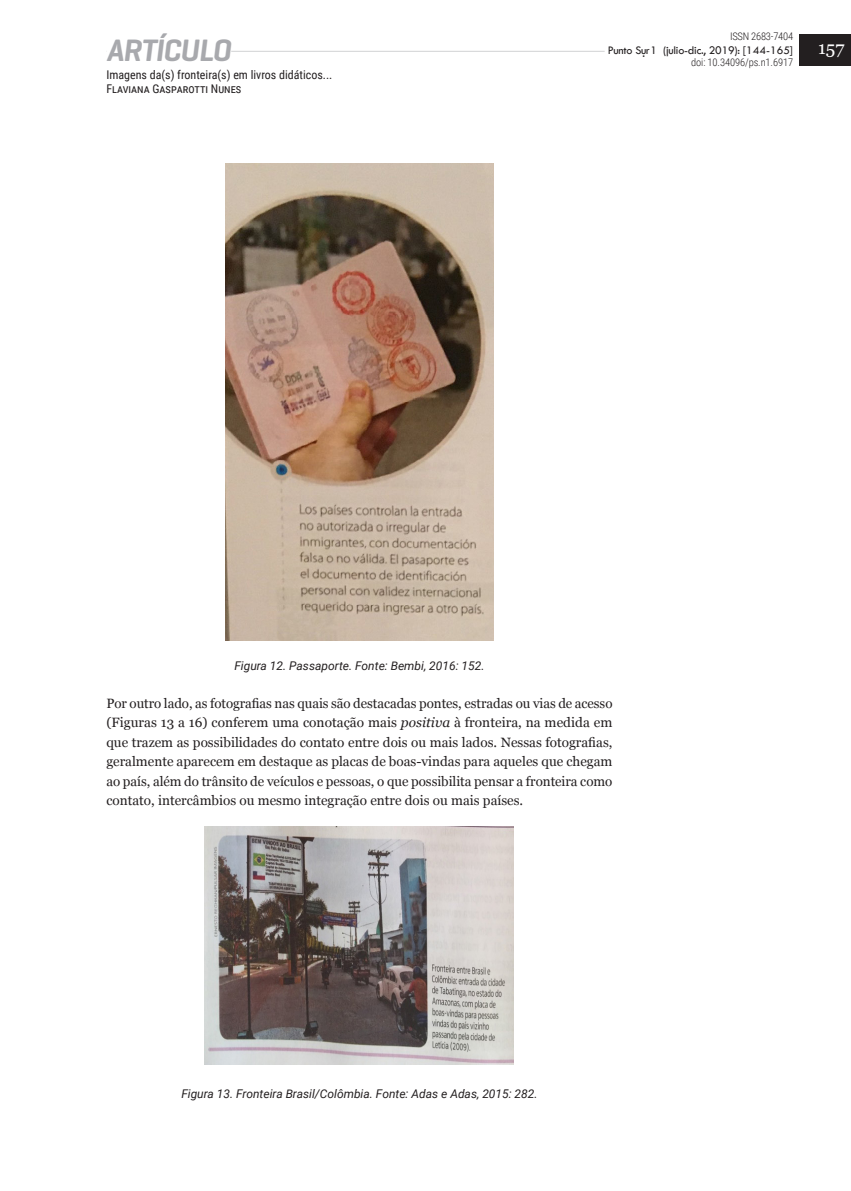
<style>
.page{position:relative;width:851px;height:1191px;background:#fff}
.page>*{position:absolute;margin:0;border:0;box-sizing:border-box;transform-origin:0 0}
.t1{font:italic 600 31.5px "Geogrotesque";letter-spacing:-.03em;color:#a8a9ad}
.t2{font:18px "Georgia";color:#fff}
.art-texto-principal{font:13.5px/19.5px "Georgia";color:#231f20;text-align:justify}
.imagen-epigrafe{font:italic 12px "Roboto";color:#231f20}
.t3{font:12px/14.4px "Roboto Condensed";color:#231f20}
.t4{font:12px "Tw Cen";letter-spacing:-.02em;color:#231f20}
.t5{font:300 10.5px "Roboto Condensed";letter-spacing:-.01em;color:#231f20}
.s1{font-style:italic}
</style>
<div class="page">
<hr style="left:106px;top:51px;width:546px;height:1px;background:#d1d2d4">
<div style="left:799px;top:35px;width:51px;height:31px;background:#231f20"></div>
<div style="left:604px;top:43px;width:38px;height:15px;background:#fff"></div>
<hr style="left:642px;top:46px;width:3px;height:15px;background:#fff">
<div style="left:645px;top:43px;width:148px;height:15px;background:#fff"></div>
<div style="left:106px;top:35px;width:125px;height:26px;background:#fff"></div>
<img style="left:225px;top:163px;width:268px;height:477px">
<img style="left:205px;top:826px;width:309px;height:238px">
<h1 class="t1" style="left:106px;top:31px;width:126px">ARTÍCULO</h1>
<p class="t3" style="left:106px;top:67px;width:227px">Imagens da(s) fronteira(s) em livros didáticos...<br>Flaviana Gasparotti Nunes</p>
<p class="t5" style="left:730px;top:29px;width:65px">ISSN 2683-7404</p>
<p class="t4" style="left:607px;top:43px;width:187px">Punto Su.r1 (julio-dic., 2019): [144-165]</p>
<p class="t5" style="left:691px;top:55px;width:103px">doi: 10.34096/ps.n1.6917</p>
<h2 class="t2" style="left:818px;top:35px;width:28px">157</h2>
<p class="imagen-epigrafe" style="left:234px;top:657px;width:251px">Figura 12. Passaporte. Fonte: Bembi, 2016: 152.</p>
<p class="art-texto-principal" style="left:106px;top:693px;width:507px">Por outro lado, as fotografias nas quais são destacadas pontes, estradas ou vias de acesso (Figuras 13 a 16) conferem uma conotação mais <span class="s1">positiva</span> à fronteira, na medida em que trazem as possibilidades do contato entre dois ou mais lados. Nessas fotografias, geralmente aparecem em destaque as placas de boas-vindas para aqueles que chegam ao país, além do trânsito de veículos e pessoas, o que possibilita pensar a fronteira como contato, intercâmbios ou mesmo integração entre dois ou mais países.</p>
<p class="imagen-epigrafe" style="left:181px;top:1084px;width:357px">Figura 13. Fronteira Brasil/Colômbia. Fonte: Adas e Adas, 2015: 282.</p>
</div>
